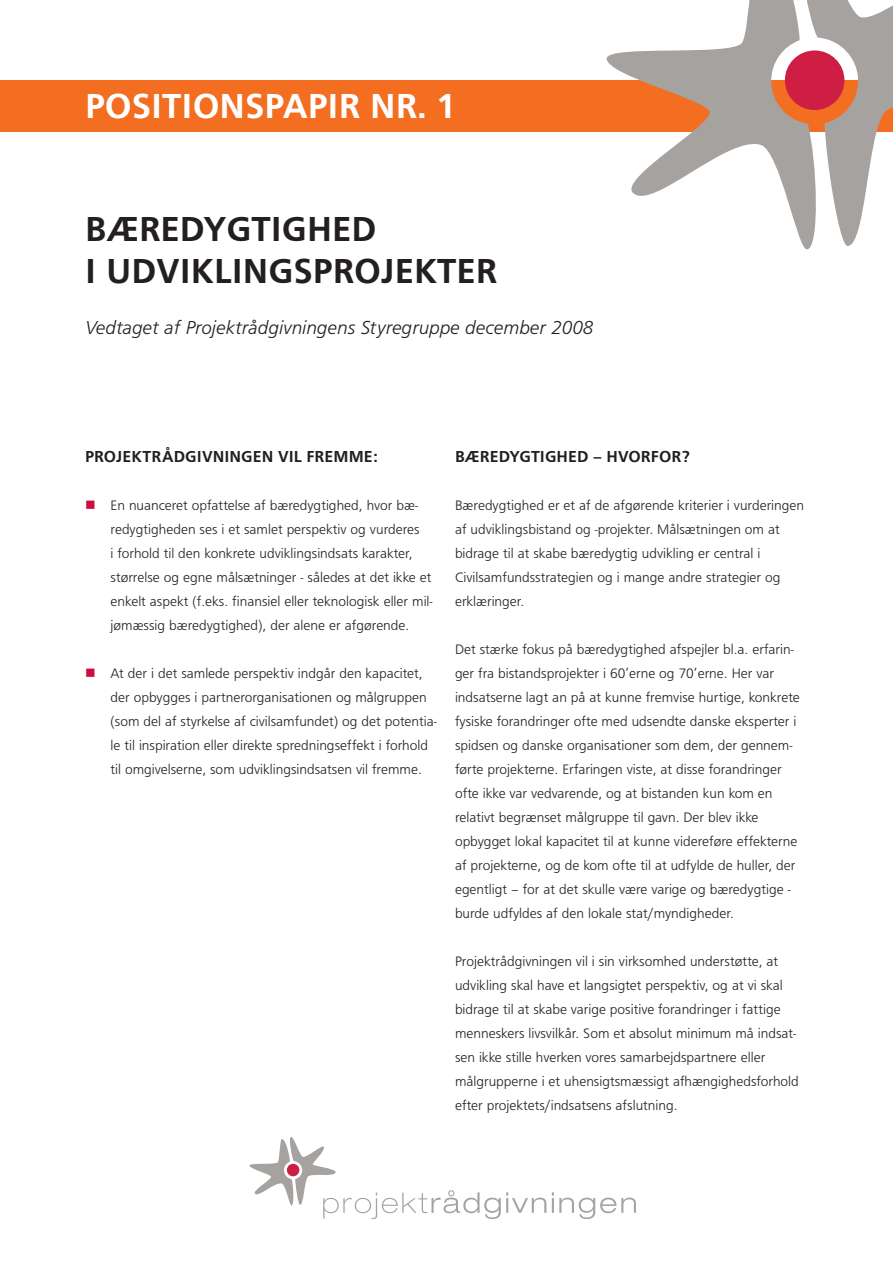
<style>
.page{position:relative;width:893px;height:1263px;background:#fff}
.page>*{position:absolute;margin:0;border:0;box-sizing:border-box;transform-origin:0 0}
.Overskrift_1{font:36px "Frugal Sans Bold DTC";color:#231f20}
.Overskrift_1-2{font:36px "Frugal Sans Bold DTC";color:#fff}
.overskrift_3{font:19.5px "Frugal Sans Light Italic DTC";color:#231f20}
.Overskrift_2{font:16.5px "Frugal Sans Bold DTC";letter-spacing:.005em;color:#231f20}
.Brød{font:14.25px/24px "Frugal Sans Light DTC";color:#231f20}
.bullet_-_normal{font:14.25px/24px "Frugal Sans Light DTC";color:#231f20}
</style>
<div class="page">
<div style="left:0;top:81px;width:893px;height:51px;background:#f36e21"></div>
<svg style="left:552px;top:1192px;width:84px;height:27px"></svg>
<svg style="left:249px;top:1137px;width:297px;height:82px"></svg>
<div style="left:287px;top:1164px;width:12px;height:12px;background:#ce1e43;border-radius:50%"></div>
<svg style="left:607px;top:0;width:202px;height:249px"></svg>
<svg style="left:790px;top:0;width:103px;height:248px"></svg>
<div style="left:785px;top:50px;width:59px;height:60px;background:#ce1e43;border-radius:50%"></div>
<p class="Overskrift_1-2" style="left:85px;top:85px;width:372px">POSITIONSPAPIR NR. 1</p>
<p class="Overskrift_1" style="left:85px;top:208px;width:293px">BÆREDYGTIGHED</p>
<p class="Overskrift_1" style="left:85px;top:250px;width:414px">I UDVIKLINGSPROJEKTER</p>
<p class="overskrift_3" style="left:85px;top:317px;width:510px">Vedtaget af Projektrådgivningens Styregruppe december 2008</p>
<p class="Overskrift_2" style="left:85px;top:447px;width:294px">PROJEKTRÅDGIVNINGEN VIL FREMME:</p>
<p class="bullet_-_normal" style="left:111px;top:493px;width:324px">En nuanceret opfattelse af bæredygtighed, hvor bæ&shy;redygtigheden ses i et samlet perspektiv og vurderes<br>i forhold til den konkrete udviklingsindsats karakter, størrelse og egne målsætninger - således at det ikke et enkelt aspekt (f.eks. finansiel eller teknologisk eller mil&shy;jømæssig bæredygtighed), der alene er afgørende.</p>
<p class="bullet_-_normal" style="left:111px;top:661px;width:328px">At der i det samlede perspektiv indgår den kapacitet, der opbygges i partnerorganisationen og målgruppen (som del af styrkelse af civilsamfundet) og det potentia&shy;le til inspiration eller direkte spredningseffekt i forhold til omgivelserne, som udviklingsindsatsen vil fremme.</p>
<p class="Overskrift_2" style="left:455px;top:447px;width:236px">BÆREDYGTIGHED – HVORFOR?</p>
<p class="Brød" style="left:455px;top:493px;width:351px">Bæredygtighed er et af de afgørende kriterier i vurderingen af udviklingsbistand og -projekter. Målsætningen om at bidrage til at skabe bæredygtig udvikling er central i Civilsamfundsstrategien og i mange andre strategier og erklæringer.</p>
<p class="Brød" style="left:455px;top:637px;width:346px">Det stærke fokus på bæredygtighed afspejler bl.a. erfarin&shy;ger fra bistandsprojekter i 60’erne og 70’erne. Her var indsatserne lagt an på at kunne fremvise hurtige, konkrete fysiske forandringer ofte med udsendte danske eksperter i spidsen og danske organisationer som dem, der gennem&shy;førte projekterne. Erfaringen viste, at disse forandringer ofte ikke var vedvarende, og at bistanden kun kom en relativt begrænset målgruppe til gavn. Der blev ikke opbygget lokal kapacitet til at kunne videreføre effekterne af projekterne, og de kom ofte til at udfylde de huller, der egentligt – for at det skulle være varige og bæredygtige - burde udfyldes af den lokale stat/myndigheder.</p>
<p class="Brød" style="left:455px;top:949px;width:345px">Projektrådgivningen vil i sin virksomhed understøtte, at udvikling skal have et langsigtet perspektiv, og at vi skal bidrage til at skabe varige positive forandringer i fattige menneskers livsvilkår. Som et absolut minimum må indsat&shy;sen ikke stille hverken vores samarbejdspartnere eller målgrupperne i et uhensigtsmæssigt afhængighedsforhold efter projektets/indsatsens afslutning.</p>
</div>
